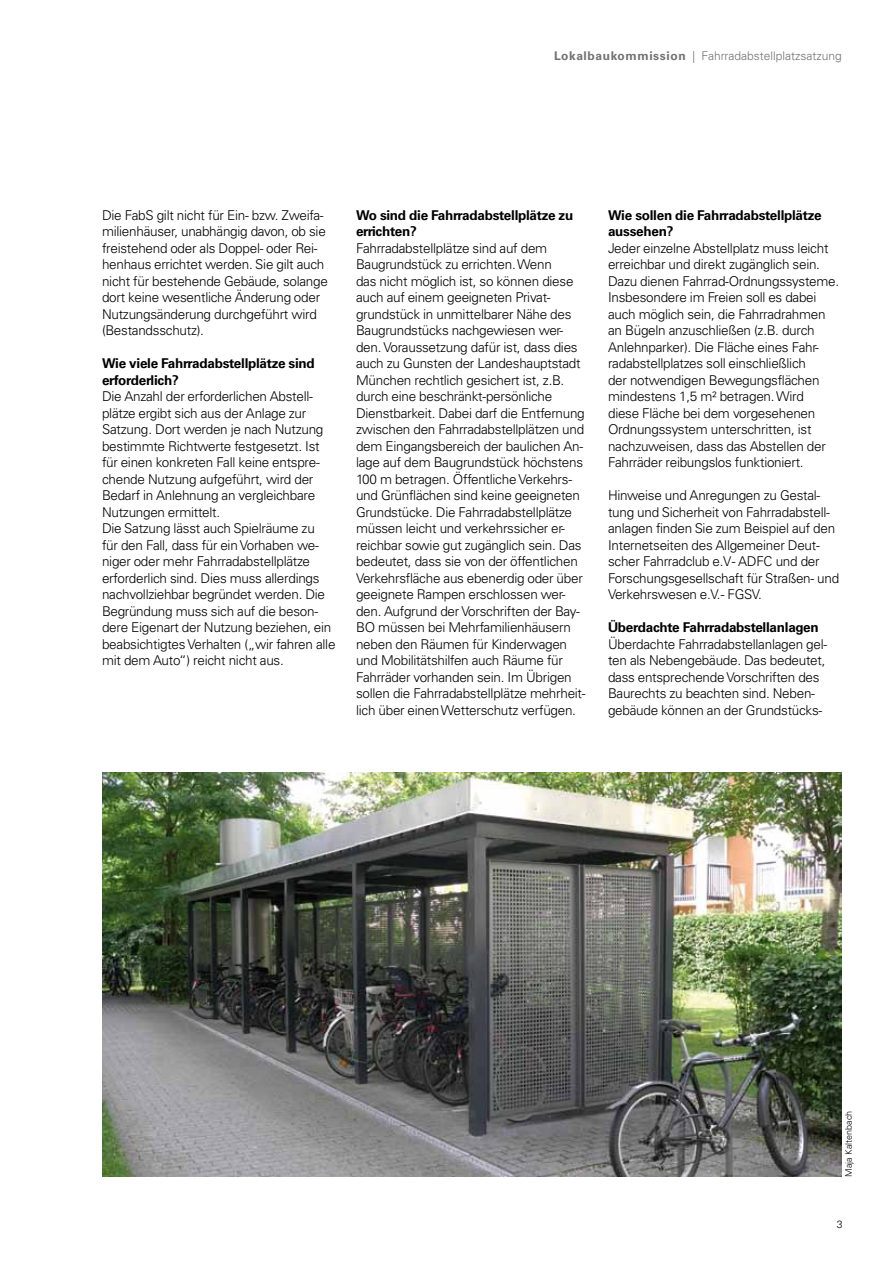
<style>
.page{position:relative;width:893px;height:1263px;background:#fff}
.page>*{position:absolute;margin:0;border:0;box-sizing:border-box;transform-origin:0 0}
.t1{font:300 13.5px/16.5px "Univers LT Pro 45";letter-spacing:-.02em;color:#000}
.t2{font:300 12px "Univers LT Pro 45";color:#707172}
.t3{font:300 10.5px "Univers LT Pro 45";color:#000}
.t4{font:300 9px "Univers LT Pro 45";color:#000}
.s1{font-family:"Univers LT Pro 65";font-weight:700}
</style>
<div class="page">
<img style="left:102px;top:773px;width:740px;height:404px">
<p class="t2" style="left:554px;top:48px;width:289px"><span class="s1">Lokalbaukommission</span> | Fahrradabstellplatzsatzung</p>
<p class="t1" style="left:102px;top:207px;width:227px">Die FabS gilt nicht für Ein- bzw. Zweifa&shy;milienhäuser, unabhängig davon, ob sie freistehend oder als Doppel- oder Rei&shy;henhaus errichtet werden. Sie gilt auch nicht für bestehende Gebäude, solange dort keine wesentliche Änderung oder Nutzungsänderung durchgeführt wird (Bestandsschutz).</p>
<p class="t1" style="left:102px;top:355px;width:235px"><span class="s1">Wie viele Fahrradabstellplätze sind erforderlich?<br></span>Die Anzahl der erforderlichen Abstell&shy;plätze ergibt sich aus der Anlage zur Satzung. Dort werden je nach Nutzung bestimmte Richtwerte festgesetzt. Ist für einen konkreten Fall keine entspre&shy;chende Nutzung aufgeführt, wird der Bedarf in Anlehnung an vergleichbare Nutzungen ermittelt.<br>Die Satzung lässt auch Spielräume zu<br>für den Fall, dass für ein Vorhaben we&shy;niger oder mehr Fahrradabstellplätze erforderlich sind. Dies muss allerdings nachvollziehbar begründet werden. Die Begründung muss sich auf die beson&shy;dere Eigenart der Nutzung beziehen, ein beabsichtigtes Verhalten („wir fahren alle mit dem Auto“) reicht nicht aus.</p>
<p class="t1" style="left:356px;top:207px;width:231px"><span class="s1">Wo sind die Fahrradabstellplätze zu errichten?<br></span>Fahrradabstellplätze sind auf dem Baugrundstück zu errichten. Wenn<br>das nicht möglich ist, so können diese auch auf einem geeigneten Privat&shy;grundstück in unmittelbarer Nähe des Baugrundstücks nachgewiesen wer&shy;den. Voraussetzung dafür ist, dass dies auch zu Gunsten der Landeshauptstadt München rechtlich gesichert ist, z.B. durch eine beschränkt-persönliche Dienstbarkeit. Dabei darf die Entfernung zwischen den Fahrradabstellplätzen und dem Eingangsbereich der baulichen An&shy;lage auf dem Baugrundstück höchstens 100 m betragen. Öffentliche Verkehrs&shy;und Grünflächen sind keine geeigneten Grundstücke. Die Fahrradabstellplätze müssen leicht und verkehrssicher er&shy;reichbar sowie gut zugänglich sein. Das bedeutet, dass sie von der öffentlichen Verkehrsfläche aus ebenerdig oder über geeignete Rampen erschlossen wer&shy;den. Aufgrund der Vorschriften der Bay-BO müssen bei Mehrfamilienhäusern neben den Räumen für Kinderwagen und Mobilitätshilfen auch Räume für Fahrräder vorhanden sein. Im Übrigen sollen die Fahrradabstellplätze mehrheit&shy;lich über einen Wetterschutz verfügen.</p>
<p class="t1" style="left:608px;top:207px;width:233px"><span class="s1">Wie sollen die Fahrradabstellplätze aussehen?<br></span>Jeder einzelne Abstellplatz muss leicht erreichbar und direkt zugänglich sein.<br>Dazu dienen Fahrrad-Ordnungssysteme.<br>Insbesondere im Freien soll es dabei auch möglich sein, die Fahrradrahmen an Bügeln anzuschließen (z.B. durch Anlehnparker). Die Fläche eines Fahr&shy;radabstellplatzes soll einschließlich<br>der notwendigen Bewegungsflächen mindestens 1,5 m² betragen. Wird<br>diese Fläche bei dem vorgesehenen Ordnungssystem unterschritten, ist nachzuweisen, dass das Abstellen der Fahrräder reibungslos funktioniert.</p>
<p class="t1" style="left:608px;top:487px;width:233px">Hinweise und Anregungen zu Gestal&shy;tung und Sicherheit von Fahrradabstell&shy;anlagen finden Sie zum Beispiel auf den Internetseiten des Allgemeiner Deut&shy;scher Fahrradclub e.V - ADFC und der Forschungsgesellschaft für Straßen- und Verkehrswesen e.V. - FGSV.</p>
<p class="t1" style="left:608px;top:619px;width:221px"><span class="s1">Überdachte Fahrradabstellanlagen </span>Überdachte Fahrradabstellanlagen gel&shy;ten als Nebengebäude. Das bedeutet, dass entsprechende Vorschriften des Baurechts zu beachten sind. Neben&shy;gebäude können an der Grundstücks-</p>
<p class="t4" style="left:843px;top:1177px;width:67px;rotate:-90deg">Maja Kaltenbach</p>
<p class="t3" style="left:837px;top:1218px;width:7px">3</p>
</div>
